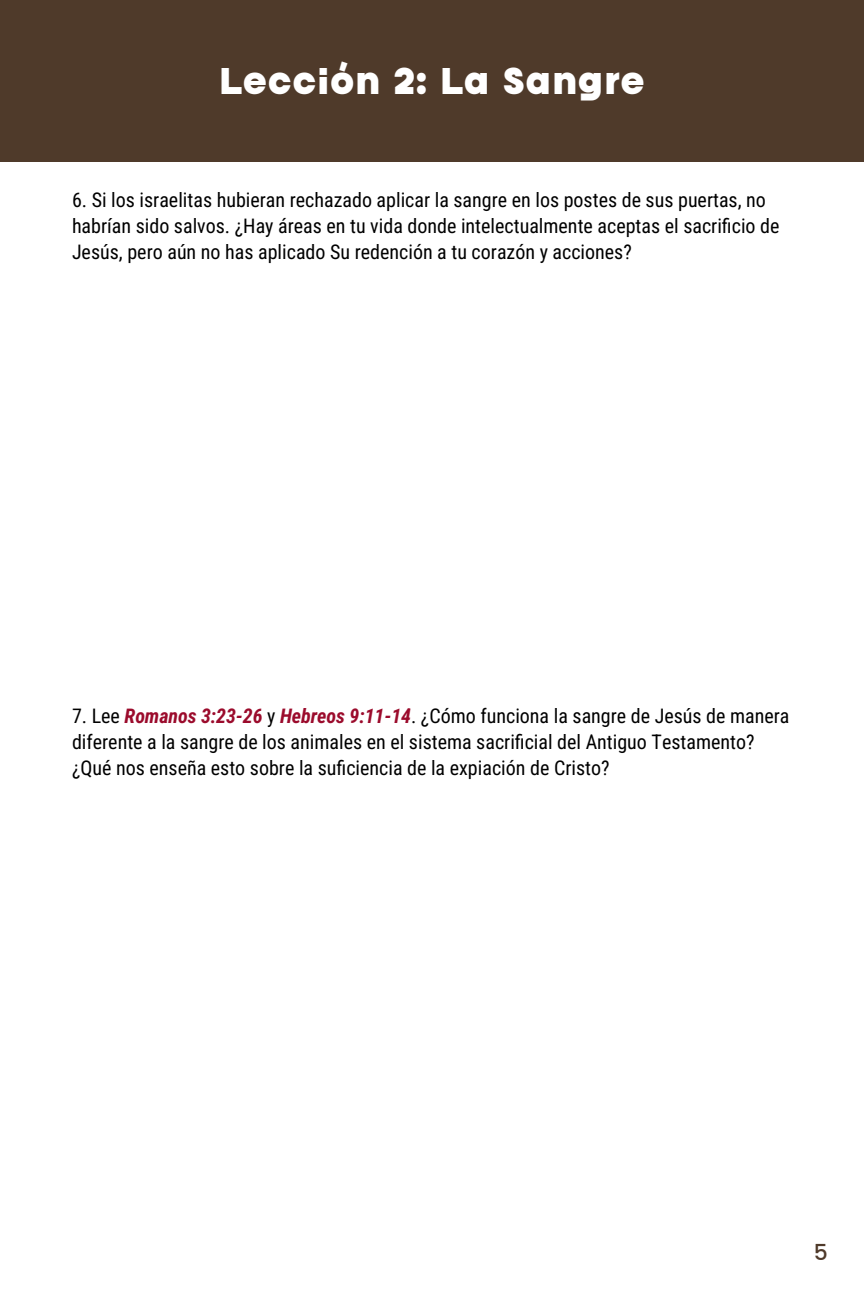
<style>
.page{position:relative;width:864px;height:1296px;background:#fff}
.page>*{position:absolute;margin:0;border:0;box-sizing:border-box;transform-origin:0 0}
.t1{font:800 32px "Franie";letter-spacing:.02em;color:#fff}
.t2{font:500 22px "Poppins";color:#4f3a2a}
.t3{font:20px/26px "Roboto Condensed";color:#000}
.s1{font-style:italic;color:#9b0b2c}
</style>
<div class="page">
<div style="left:0;top:0;width:864px;height:162px;background:#4f3a2a"></div>
<h1 class="t1" style="left:219px;top:56px;width:427px">Lección 2: La Sangre</h1>
<p class="t3" style="left:72px;top:186px;width:709px">6. Si los israelitas hubieran rechazado aplicar la sangre en los postes de sus puertas, no habrían sido salvos. ¿Hay áreas en tu vida donde intelectualmente aceptas el sacrificio de<br>Jesús, pero aún no has aplicado Su redención a tu corazón y acciones?</p>
<p class="t3" style="left:72px;top:702px;width:719px">7. Lee <span class="s1">Romanos 3:23-26</span> y <span class="s1">Hebreos 9:11-14</span>. ¿Cómo funciona la sangre de Jesús de manera diferente a la sangre de los animales en el sistema sacrificial del Antiguo Testamento? ¿Qué nos enseña esto sobre la suficiencia de la expiación de Cristo?</p>
<p class="t2" style="left:814px;top:1240px;width:16px">5</p>
</div>
